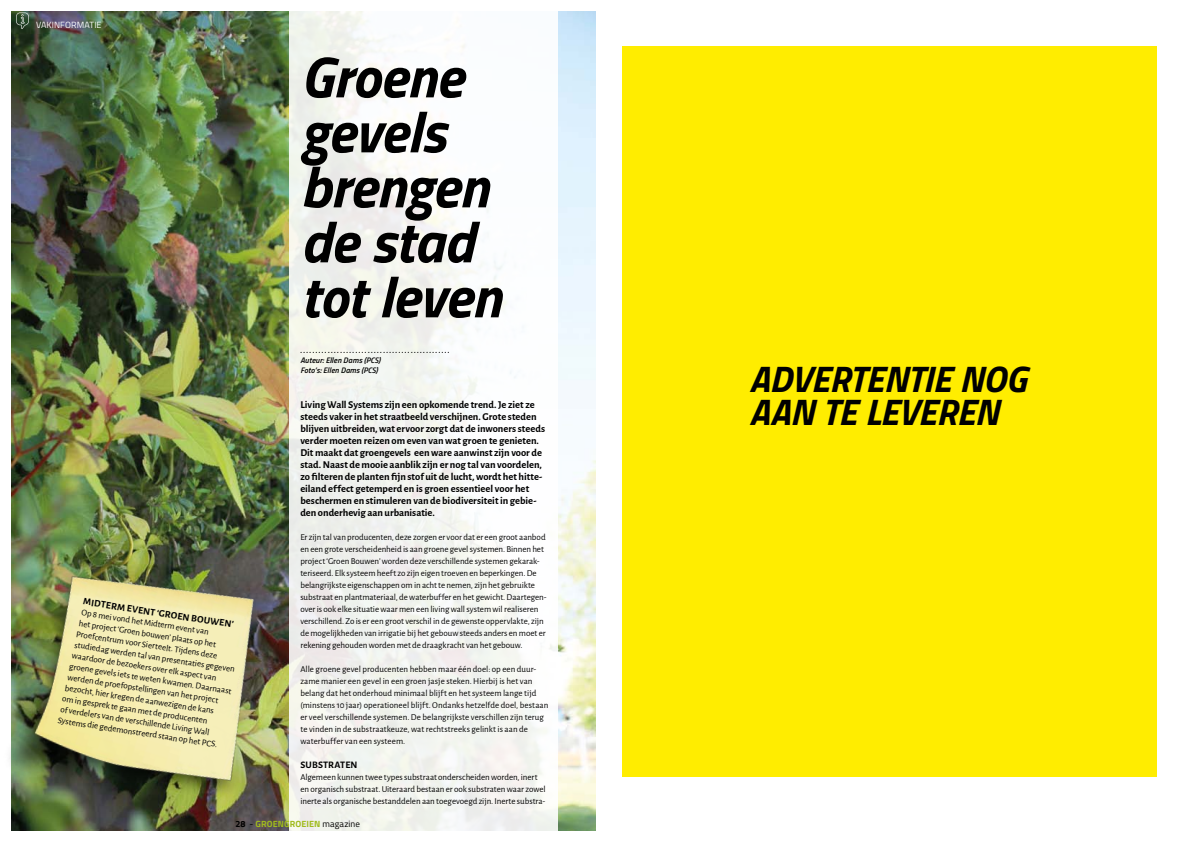
<style>
.page{position:relative;width:1191px;height:842px;background:#fff}
.page>*{position:absolute;margin:0;border:0;box-sizing:border-box;transform-origin:0 0}
.t1{font:italic 700 58px/55px "Titillium";letter-spacing:-.015em;color:#000}
.t2{font:italic 700 37px/33px "Titillium";letter-spacing:-.015em;color:#000}
.t3{font:700 10.5px/12px "Alegreya Sans";letter-spacing:-.005em;color:#000}
.t4{font:700 10px "Alegreya Sans";letter-spacing:.015em;color:#000}
.t5{font:9px/12px "Alegreya Sans";color:#000}
.t6{font:700 9px "Titillium";letter-spacing:.01em;color:#a0bb1d}
.t7{font:9px "Titillium";letter-spacing:.005em;color:#fff}
.t8{font:italic 600 8px/10px "Titillium";letter-spacing:.015em;color:#000}
.s1{color:#000}
.s2{font-weight:400;color:#000}
</style>
<div class="page">
<div style="left:623px;top:47px;width:534px;height:730px;background:#ffed00"></div>
<img style="left:11px;top:11px;width:584px;height:820px">
<div style="left:290px;top:0;width:268px;height:842px;background:linear-gradient(to right,#eef0ea,#fcfdfe)"></div>
<img style="left:9px;top:504px;width:317px;height:338px">
<svg style="left:16px;top:13px;width:13px;height:16px"></svg>
<p class="t7" style="left:36px;top:18px;width:67px">VAKINFORMATIE</p>
<p class="t4" style="left:85px;top:594px;width:153px;rotate:9deg">Midterm event ‘Groen Bouwen’</p>
<p class="t5" style="left:83px;top:606px;width:130px;rotate:9deg">Op 8 mei vond het Midterm event van</p>
<p class="t5" style="left:80px;top:616px;width:140px;rotate:9deg">het project ‘Groen bouwen’ plaats op het</p>
<p class="t5" style="left:77px;top:627px;width:144px;rotate:9deg">Proefcentrum voor Sierteelt. Tijdens deze</p>
<p class="t5" style="left:76px;top:638px;width:163px;rotate:9deg">studiedag werden tal van presentaties gegeven</p>
<p class="t5" style="left:73px;top:649px;width:148px;rotate:9deg">waardoor de bezoekers over elk aspect van</p>
<p class="t5" style="left:70px;top:659px;width:166px;rotate:9deg">groene gevels iets te weten kwamen. Daarnaast</p>
<p class="t5" style="left:69px;top:670px;width:154px;rotate:9deg">werden de proefopstellingen van het project</p>
<p class="t5" style="left:66px;top:681px;width:152px;rotate:9deg">bezocht, hier kregen de aanwezigen de kans</p>
<p class="t5" style="left:63px;top:692px;width:148px;rotate:9deg">om in gesprek te gaan met de producenten</p>
<p class="t5" style="left:62px;top:702px;width:152px;rotate:9deg">of verdelers van de verschillende Living Wall</p>
<p class="t5" style="left:59px;top:713px;width:163px;rotate:9deg">Systems die gedemonstreerd staan op het PCS.</p>
<h1 class="t1" style="left:300px;top:46px;width:202px">Groene gevels brengen de stad tot leven</h1>
<p class="t8" style="left:300px;top:345px;width:150px">.................................................<br>Auteur: Ellen Dams (PCS)<br>Foto’s: Ellen Dams (PCS)</p>
<p class="t3" style="left:300px;top:398px;width:246px">Living Wall Systems zijn een opkomende trend. Je ziet ze steeds vaker in het straatbeeld verschijnen. Grote steden blijven uitbreiden, wat ervoor zorgt dat de inwoners steeds verder moeten reizen om even van wat groen te genieten.<br>Dit maakt dat groengevels een ware aanwinst zijn voor de stad. Naast de mooie aanblik zijn er nog tal van voordelen, zo filteren de planten fijn stof uit de lucht, wordt het hitte&shy;eiland effect getemperd en is groen essentieel voor het beschermen en stimuleren van de biodiversiteit in gebie&shy;den onderhevig aan urbanisatie.</p>
<p class="t5" style="left:300px;top:531px;width:248px">Er zijn tal van producenten, deze zorgen er voor dat er een groot aanbod en een grote verscheidenheid is aan groene gevel systemen. Binnen het project ‘Groen Bouwen’ worden deze verschillende systemen gekarak&shy;teriseerd. Elk systeem heeft zo zijn eigen troeven en beperkingen. De belangrijkste eigenschappen om in acht te nemen, zijn het gebruikte substraat en plantmateriaal, de waterbuffer en het gewicht. Daartegen&shy;over is ook elke situatie waar men een living wall system wil realiseren verschillend. Zo is er een groot verschil in de gewenste oppervlakte, zijn de mogelijkheden van irrigatie bij het gebouw steeds anders en moet er rekening gehouden worden met de draagkracht van het gebouw.</p>
<p class="t5" style="left:300px;top:663px;width:249px">Alle groene gevel producenten hebben maar één doel: op een duur&shy;zame manier een gevel in een groen jasje steken. Hierbij is het van belang dat het onderhoud minimaal blijft en het systeem lange tijd (minstens 10 jaar) operationeel blijft. Ondanks hetzelfde doel, bestaan er veel verschillende systemen. De belangrijkste verschillen zijn terug te vinden in de substraatkeuze, wat rechtstreeks gelinkt is aan de waterbuffer van een systeem.</p>
<p class="t4" style="left:300px;top:757px;width:59px">Substraten</p>
<p class="t5" style="left:300px;top:771px;width:247px">Algemeen kunnen twee types substraat onderscheiden worden, inert en organisch substraat. Uiteraard bestaan er ook substraten waar zowel inerte als organische bestanddelen aan toegevoegd zijn. Inerte substra-</p>
<p class="t6" style="left:235px;top:817px;width:126px"><span class="s1">28</span> <span class="s2">-</span> GROENGROEIEN <span class="s2">magazine</span></p>
<h2 class="t2" style="left:749px;top:360px;width:279px">ADVERTENTIE NOG<br>AAN TE LEVEREN</h2>
</div>
